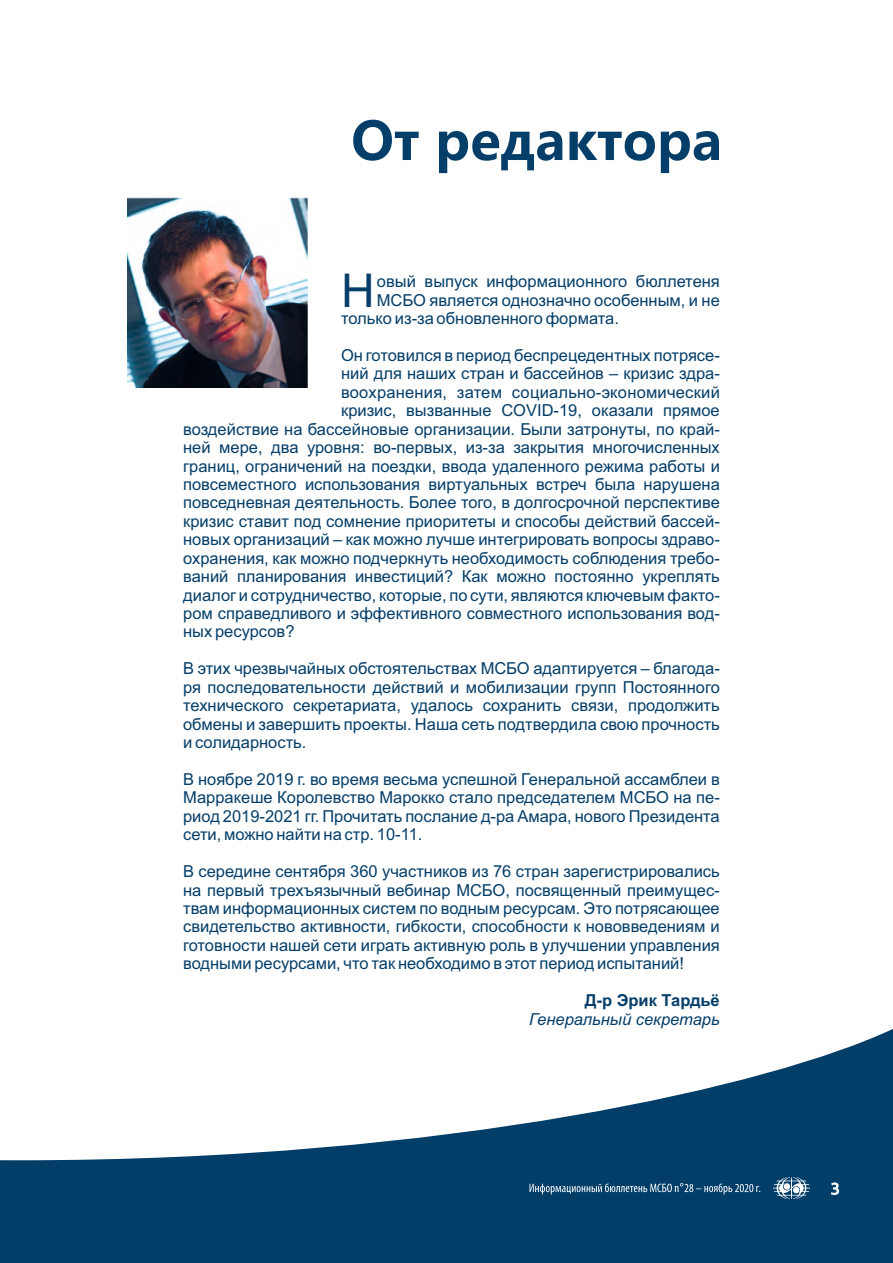
<style>
.page{position:relative;width:893px;height:1263px;background:#fff}
.page>*{position:absolute;margin:0;border:0;box-sizing:border-box;transform-origin:0 0}
.t1{font:700 52.5px "Microsoft Ya Hei";color:#043e69}
.t2{font:46.65px "Arial";color:#043e69}
.t3{font:16.5px/18.5px "Arial";color:#043e69;text-align:justify}
.t4{font:italic 16.5px "Arial";color:#043e69}
.t5{font:700 16.5px "Arial";color:#043e69}
</style>
<div class="page">
<svg style="left:0;top:1029px;width:893px;height:234px;fill:#033e69"></svg>
<img style="left:127px;top:198px;width:181px;height:190px">
<svg style="left:831px;top:1182px;width:8px;height:13px"></svg>
<svg style="left:773px;top:1177px;width:37px;height:22px"></svg>
<svg style="left:529px;top:1183px;width:231px;height:11px;background:#3c698b"></svg>
<h1 class="t1" style="left:351px;top:117px;width:373px">От редактора</h1>
<h2 class="t2" style="left:341px;top:273px;width:35px">Н</h2>
<p class="t3" style="left:377px;top:274px;width:344px">овый выпуск информационного бюллетеня</p>
<p class="t3" style="left:377px;top:292px;width:344px">МСБО является однозначно особенным, и не</p>
<p class="t3" style="left:341px;top:310px;width:279px">только из-за обновленного формата.</p>
<p class="t3" style="left:341px;top:347px;width:380px">Он готовился в период беспрецедентных потрясе-</p>
<p class="t3" style="left:341px;top:366px;width:380px">ний для наших стран и бассейнов – кризис здра-</p>
<p class="t3" style="left:341px;top:384px;width:380px">воохранения, затем социально-экономический</p>
<p class="t3" style="left:341px;top:403px;width:380px">кризис, вызванные COVID-19, оказали прямое</p>
<p class="t3" style="left:183px;top:421px;width:538px">воздействие на бассейновые организации. Были затронуты, по край-</p>
<p class="t3" style="left:183px;top:440px;width:538px">ней мере, два уровня: во-первых, из-за закрытия многочисленных</p>
<p class="t3" style="left:183px;top:458px;width:538px">границ, ограничений на поездки, ввода удаленного режима работы и</p>
<p class="t3" style="left:183px;top:476px;width:538px">повсеместного использования виртуальных встреч была нарушена</p>
<p class="t3" style="left:183px;top:495px;width:538px">повседневная деятельность. Более того, в долгосрочной перспективе</p>
<p class="t3" style="left:183px;top:513px;width:538px">кризис ставит под сомнение приоритеты и способы действий бассей-</p>
<p class="t3" style="left:183px;top:532px;width:538px">новых организаций – как можно лучше интегрировать вопросы здраво-</p>
<p class="t3" style="left:183px;top:550px;width:538px">охранения, как можно подчеркнуть необходимость соблюдения требо-</p>
<p class="t3" style="left:183px;top:569px;width:538px">ваний планирования инвестиций? Как можно постоянно укреплять</p>
<p class="t3" style="left:183px;top:587px;width:538px">диалог и сотрудничество, которые, по сути, являются ключевым факто-</p>
<p class="t3" style="left:183px;top:605px;width:538px">ром справедливого и эффективного совместного использования вод-</p>
<p class="t3" style="left:183px;top:624px;width:113px">ных ресурсов?</p>
<p class="t3" style="left:183px;top:661px;width:538px">В этих чрезвычайных обстоятельствах МСБО адаптируется – благода&shy;ря последовательности действий и мобилизации групп Постоянного технического секретариата, удалось сохранить связи, продолжить обмены и завершить проекты. Наша сеть подтвердила свою прочность и солидарность.</p>
<p class="t3" style="left:183px;top:771px;width:538px">В ноябре 2019 г. во время весьма успешной Генеральной ассамблеи в Марракеше Королевство Марокко стало председателем МСБО на пе&shy;риод 2019-2021 гг. Прочитать послание д-ра Амара, нового Президента сети, можно найти на стр. 10-11.</p>
<p class="t3" style="left:183px;top:863px;width:538px">В середине сентября 360 участников из 76 стран зарегистрировались на первый трехъязычный вебинар МСБО, посвященный преимущес&shy;твам информационных систем по водным ресурсам. Это потрясающее свидетельство активности, гибкости, способности к нововведениям и готовности нашей сети играть активную роль в улучшении управления водными ресурсами, что так необходимо в этот период испытаний!</p>
<p class="t5" style="left:585px;top:994px;width:137px">Д-р Эрик Тардьё</p>
<p class="t4" style="left:529px;top:1012px;width:192px">Генеральный секретарь</p>
</div>
